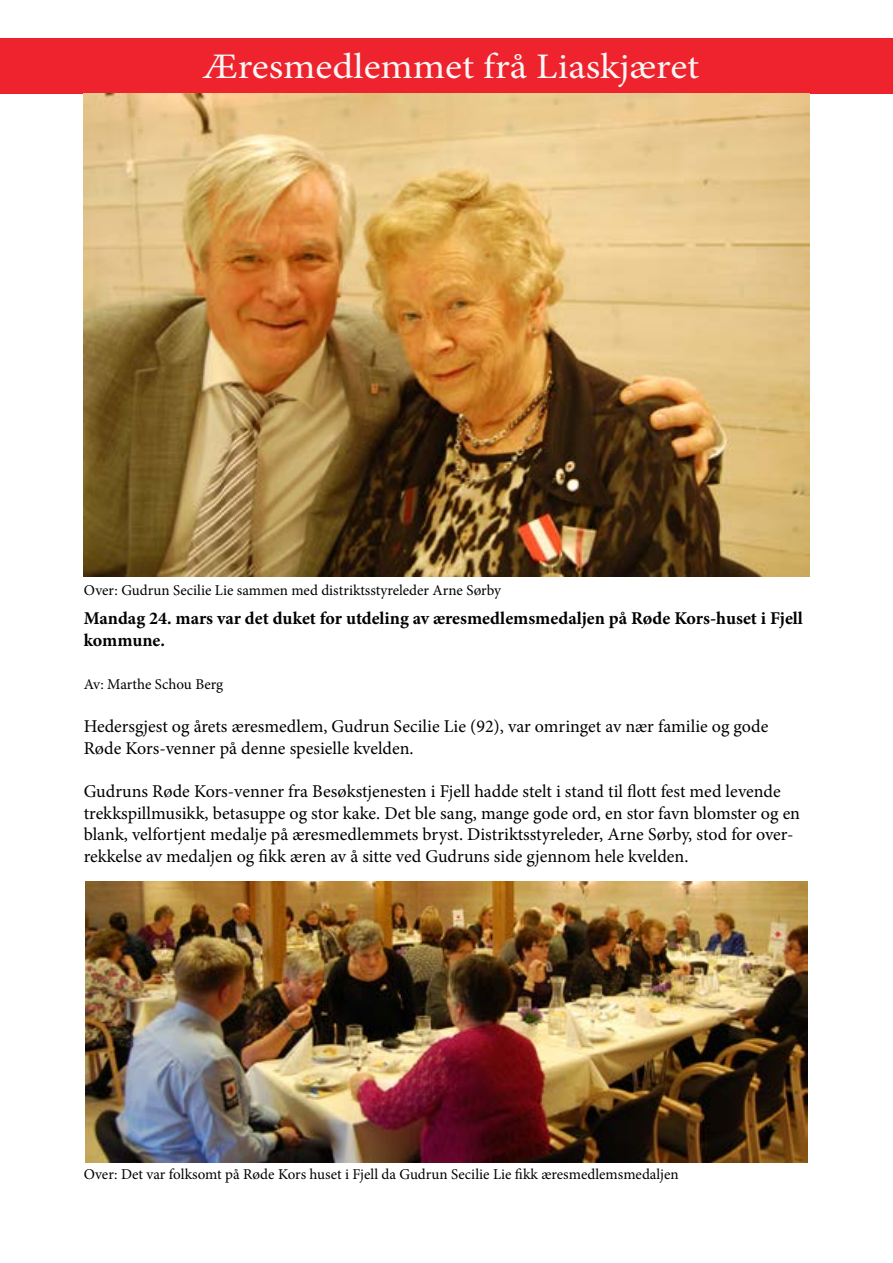
<style>
.page{position:relative;width:893px;height:1263px;background:#fff}
.page>*{position:absolute;margin:0;border:0;box-sizing:border-box;transform-origin:0 0}
.t1{font:36px "Minion Pro";color:#f6f6f6;scale:1.1 1}
.t2{font:18px/21.6px "Minion Pro";color:#000}
.t3{font:700 18px/21.6px "Minion Pro";color:#000}
.t4{font:15px "Minion Pro";color:#000}
</style>
<div class="page">
<div style="left:0;top:38px;width:893px;height:56px;background:#ef232d"></div>
<img style="left:84px;top:94px;width:726px;height:482px">
<img style="left:86px;top:881px;width:721px;height:281px">
<h1 class="t1" style="left:203px;top:42px;width:452px">Æresmedlemmet frå Liaskjæret</h1>
<p class="t4" style="left:84px;top:580px;width:419px">Over: Gudrun Secilie Lie sammen med distriktsstyreleder Arne Sørby</p>
<p class="t3" style="left:84px;top:608px;width:721px">Mandag 24. mars var det duket for utdeling av æresmedlemsmedaljen på Røde Kors-huset i Fjell kommune.</p>
<p class="t4" style="left:84px;top:674px;width:141px">Av: Marthe Schou Berg</p>
<p class="t2" style="left:84px;top:716px;width:686px">Hedersgjest og årets æresmedlem, Gudrun Secilie Lie (92), var omringet av nær familie og gode<br>Røde Kors-venner på denne spesielle kvelden.</p>
<p class="t2" style="left:84px;top:781px;width:718px">Gudruns Røde Kors-venner fra Besøkstjenesten i Fjell hadde stelt i stand til flott fest med levende trekkspillmusikk, betasuppe og stor kake. Det ble sang, mange gode ord, en stor favn blomster og en blank, velfortjent medalje på æresmedlemmets bryst. Distriktsstyreleder, Arne Sørby, stod for over&shy;rekkelse av medaljen og fikk æren av å sitte ved Gudruns side gjennom hele kvelden.</p>
<p class="t4" style="left:84px;top:1164px;width:596px">Over: Det var folksomt på Røde Kors huset i Fjell da Gudrun Secilie Lie fikk æresmedlemsmedaljen</p>
</div>
